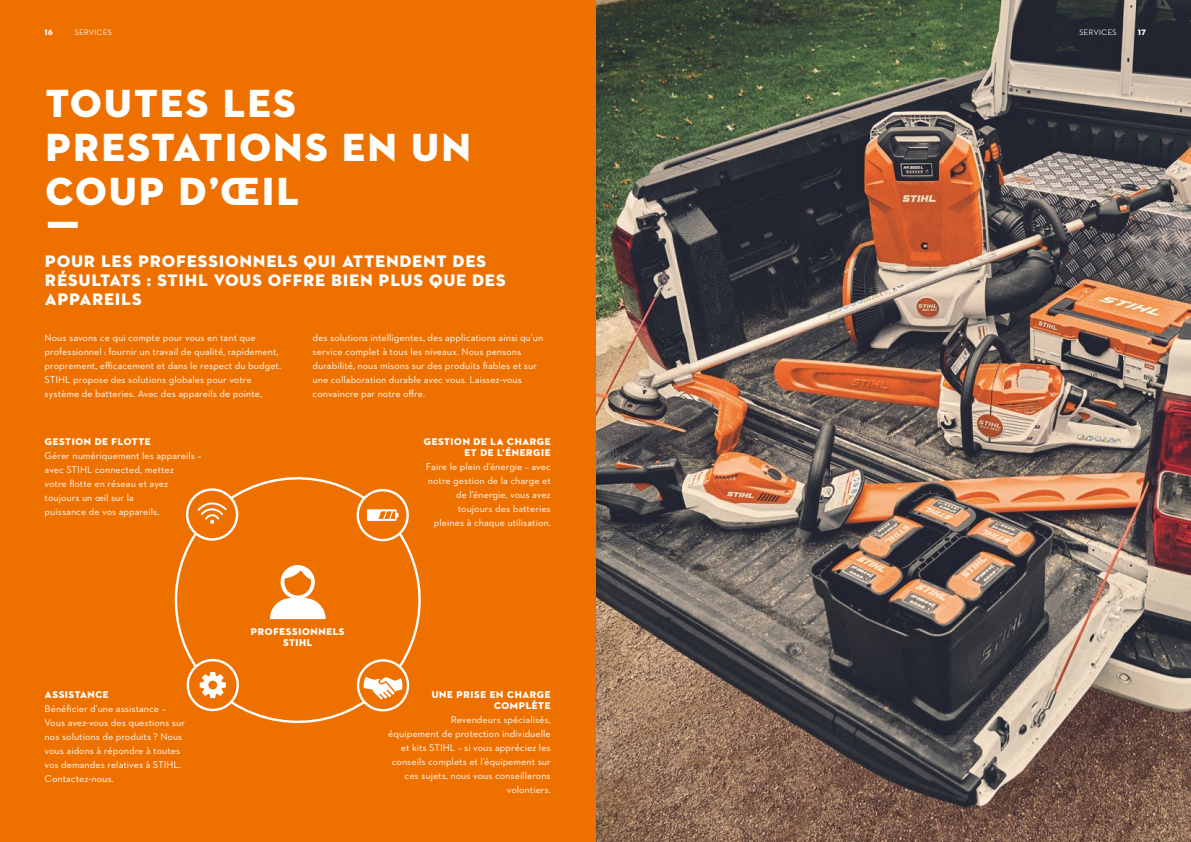
<style>
.page{position:relative;width:1191px;height:842px;background:#fff}
.page>*{position:absolute;margin:0;border:0;box-sizing:border-box;transform-origin:0 0}
.t1{font:40px/44px "STIHL Contraface Display Titling";color:#fff}
.t2{font:17px/18.7px "STIHL Contraface Display Titling";color:#fff}
.t3{font:10px/14px "STIHL Contraface Text";color:#fff}
.t4{font:10px/11px "STIHL Contraface Display Titling";color:#fff;text-align:right}
.t5{font:500 8px "STIHL Contraface Display";letter-spacing:-.01em;color:#fff}
.t6{font:8px "STIHL Contraface Display Titling";color:#fff}
</style>
<div class="page">
<img style="left:595px;top:0;width:596px;height:842px">
<div style="left:0;top:0;width:595px;height:842px;background:#ee7100"></div>
<svg style="left:174px;top:477px;width:247px;height:247px"></svg>
<svg style="left:353px;top:485px;width:59px;height:58px"></svg>
<svg style="left:187px;top:489px;width:50px;height:50px"></svg>
<div style="left:186px;top:488px;width:52px;height:53px;border:2px solid #fff;border-radius:50%"></div>
<svg style="left:196px;top:500px;width:32px;height:24px"></svg>
<svg style="left:357px;top:659px;width:52px;height:52px"></svg>
<svg style="left:363px;top:677px;width:39px;height:22px"></svg>
<svg style="left:184px;top:656px;width:57px;height:57px"></svg>
<div style="left:208px;top:681px;width:9px;height:8px;background:#ee7100;border-radius:50%"></div>
<svg style="left:270px;top:598px;width:56px;height:21px"></svg>
<svg style="left:281px;top:565px;width:34px;height:34px"></svg>
<div style="left:284px;top:569px;width:27px;height:26px;background:#ee7100;border-radius:50%"></div>
<svg style="left:282px;top:565px;width:32px;height:15px"></svg>
<p class="t6" style="left:45px;top:27px;width:10px">16</p>
<p class="t5" style="left:74px;top:28px;width:39px">SERVICES</p>
<p class="t5" style="left:1079px;top:28px;width:39px">SERVICES</p>
<p class="t6" style="left:1137px;top:27px;width:10px">17</p>
<h1 class="t1" style="left:45px;top:81px;width:429px">TOUTES LES<br>PRESTATIONS EN UN<br>COUP D’ŒIL<br>Ƒ</h1>
<h2 class="t2" style="left:45px;top:252px;width:463px">POUR LES PROFESSIONNELS QUI ATTENDENT DES<br>RÉSULTATS : STIHL VOUS OFFRE BIEN PLUS QUE DES<br>APPAREILS</h2>
<p class="t3" style="left:45px;top:331px;width:238px">Nous savons ce qui compte pour vous en tant que professionnel : fournir un travail de qualité, rapidement, proprement, efficacement et dans le respect du budget.<br>STIHL propose des solutions globales pour votre système de batteries. Avec des appareils de pointe,</p>
<p class="t3" style="left:313px;top:331px;width:232px">des solutions intelligentes, des applications ainsi qu’un service complet à tous les niveaux. Nous pensons durabilité, nous misons sur des produits fiables et sur une collaboration durable avec vous. Laissez-vous convaincre par notre offre.</p>
<p class="t4" style="left:423px;top:436px;width:129px">GESTION DE LA CHARGE<br>ET DE L’ÉNERGIE</p>
<p class="t3" style="left:426px;top:459px;width:126px;text-align:right">Faire le plein d’énergie – avec notre gestion de la charge et de l’énergie, vous avez toujours des batteries pleines à chaque utilisation.</p>
<p class="t4" style="left:45px;top:436px;width:108px">GESTION DE FLOTTE</p>
<p class="t3" style="left:45px;top:448px;width:158px">Gérer numériquement les appareils – avec STIHL connected, mettez<br>votre flotte en réseau et ayez toujours un œil sur la<br>puissance de vos appareils.</p>
<p class="t4" style="left:45px;top:689px;width:66px">ASSISTANCE</p>
<p class="t3" style="left:45px;top:702px;width:142px">Bénéficier d’une assistance –<br>Vous avez-vous des questions sur nos solutions de produits ? Nous vous aidons à répondre à toutes vos demandes relatives à STIHL.<br>Contactez-nous.</p>
<p class="t4" style="left:251px;top:626px;width:96px;text-align:center">PROFESSIONNELS<br>STIHL</p>
<p class="t4" style="left:431px;top:689px;width:121px">UNE PRISE EN CHARGE<br>COMPLÈTE</p>
<p class="t3" style="left:388px;top:713px;width:164px;text-align:right">Revendeurs spécialisés,<br>équipement de protection individuelle et kits STIHL – si vous appréciez les conseils complets et l’équipement sur ces sujets, nous vous conseillerons volontiers.</p>
</div>
